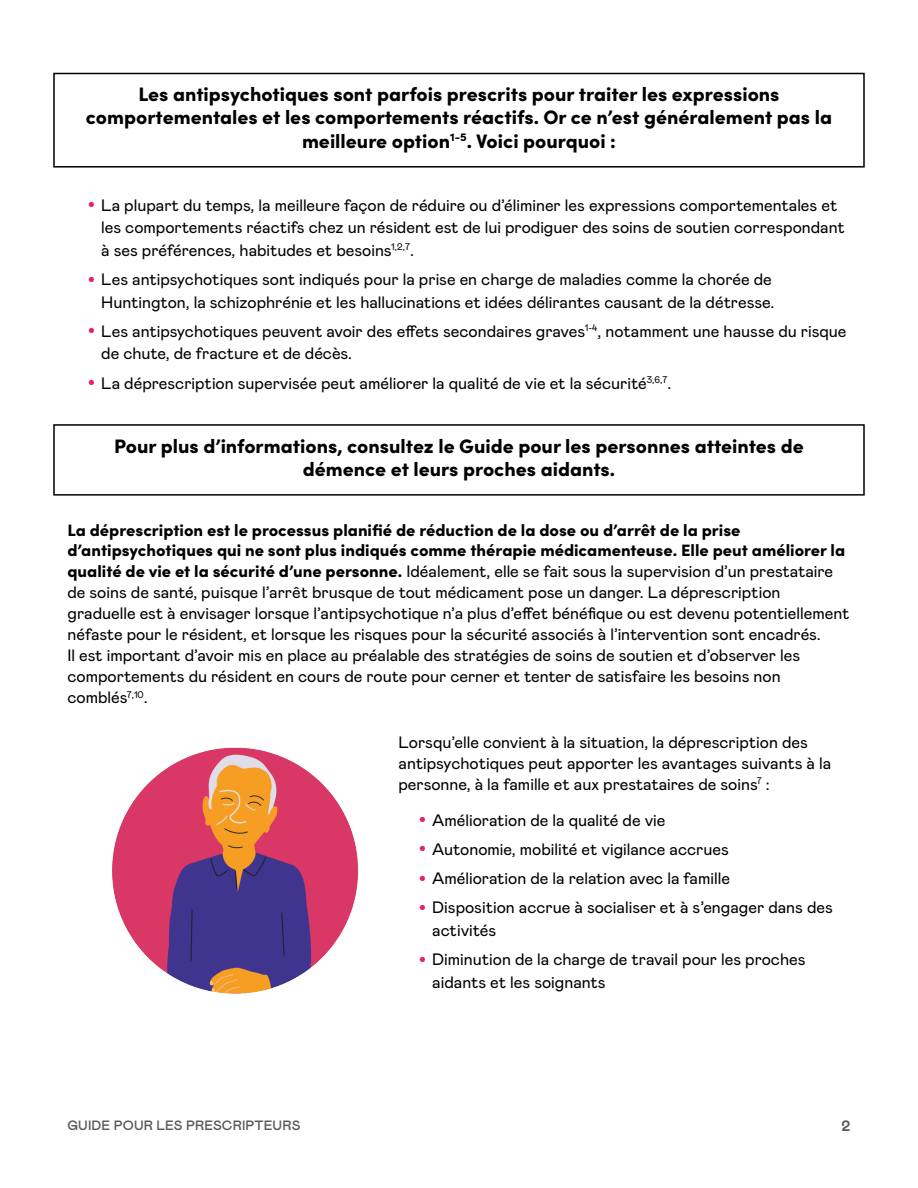
<style>
.page{position:relative;width:918px;height:1188px;background:#fff}
.page>*{position:absolute;margin:0;border:0;box-sizing:border-box;transform-origin:0 0}
.HIGHLIGHT{font:900 19.5px/23.4px "Sofia Pro";color:#000;text-align:center}
.Body{font:16.5px/20.9px "Mabry Pro";color:#000}
.t1{font:700 15px "Mabry Pro";color:#58595b}
.t2{font:500 13.5px "Mabry Pro";letter-spacing:.01em;color:#58595b}
.s1{font-family:"Arial";font-size:21px;color:#e82163}
.s2{font-family:"Sofia Pro";font-weight:900}
</style>
<div class="page">
<img style="left:112px;top:747px;width:246px;height:247px">
<div style="left:53px;top:73px;width:812px;height:95px;border:2px solid #000"></div>
<div style="left:53px;top:424px;width:812px;height:72px;border:2px solid #000"></div>
<p class="HIGHLIGHT" style="left:86px;top:81px;width:748px">Les antipsychotiques sont parfois prescrits pour traiter les expressions comportementales et les comportements réactifs. Or ce n’est généralement pas la meilleure option<sup>1-5</sup>. Voici pourquoi :</p>
<p class="Body" style="left:101px;top:193px;width:745px;line-height:22.5px;text-indent:-14px"><span class="s1">•</span> La plupart du temps, la meilleure façon de réduire ou d’éliminer les expressions comportementales et les comportements réactifs chez un résident est de lui prodiguer des soins de soutien correspondant à ses préférences, habitudes et besoins<sup>1,2,7</sup>.</p>
<p class="Body" style="left:88px;top:267px;width:688px;line-height:22.5px;text-align:right"><span class="s1">•</span> Les antipsychotiques sont indiqués pour la prise en charge de maladies comme la chorée de<br>Huntington, la schizophrénie et les hallucinations et idées délirantes causant de la détresse.</p>
<p class="Body" style="left:101px;top:319px;width:747px;line-height:22.5px;text-indent:-14px"><span class="s1">•</span> Les antipsychotiques peuvent avoir des effets secondaires graves<sup>1-4</sup>, notamment une hausse du risque de chute, de fracture et de décès.</p>
<p class="Body" style="left:88px;top:372px;width:585px"><span class="s1">•</span> La déprescription supervisée peut améliorer la qualité de vie et la sécurité<sup>3,6,7</sup>.</p>
<p class="HIGHLIGHT" style="left:114px;top:432px;width:691px">Pour plus d’informations, consultez le Guide pour les personnes atteintes de démence et leurs proches aidants.</p>
<p class="Body" style="left:68px;top:519px;width:784px"><span class="s2">La déprescription est le processus planifié de réduction de la dose ou d’arrêt de la prise d’antipsychotiques qui ne sont plus indiqués comme thérapie médicamenteuse. Elle peut améliorer la qualité de vie et la sécurité d’une personne.</span> Idéalement, elle se fait sous la supervision d’un prestataire de soins de santé, puisque l’arrêt brusque de tout médicament pose un danger. La déprescription graduelle est à envisager lorsque l’antipsychotique n’a plus d’effet bénéfique ou est devenu potentiellement néfaste pour le résident, et lorsque les risques pour la sécurité associés à l’intervention sont encadrés.<br>Il est important d’avoir mis en place au préalable des stratégies de soins de soutien et d’observer les comportements du résident en cours de route pour cerner et tenter de satisfaire les besoins non comblés<sup>7,10</sup>.</p>
<p class="Body" style="left:399px;top:730px;width:434px">Lorsqu’elle convient à la situation, la déprescription des antipsychotiques peut apporter les avantages suivants à la personne, à la famille et aux prestataires de soins<sup>7</sup> :</p>
<p class="Body" style="left:419px;top:809px;width:248px"><span class="s1">•</span> Amélioration de la qualité de vie</p>
<p class="Body" style="left:419px;top:838px;width:312px"><span class="s1">•</span> Autonomie, mobilité et vigilance accrues</p>
<p class="Body" style="left:419px;top:867px;width:313px"><span class="s1">•</span> Amélioration de la relation avec la famille</p>
<p class="Body" style="left:432px;top:895px;width:402px;line-height:22.5px;text-indent:-14px"><span class="s1">•</span> Disposition accrue à socialiser et à s’engager dans des activités</p>
<p class="Body" style="left:432px;top:947px;width:375px;line-height:22.5px;text-indent:-14px"><span class="s1">•</span> Diminution de la charge de travail pour les proches aidants et les soignants</p>
<p class="t2" style="left:68px;top:1116px;width:234px">GUIDE POUR LES PRESCRIPTEURS</p>
<p class="t1" style="left:842px;top:1115px;width:10px">2</p>
</div>
